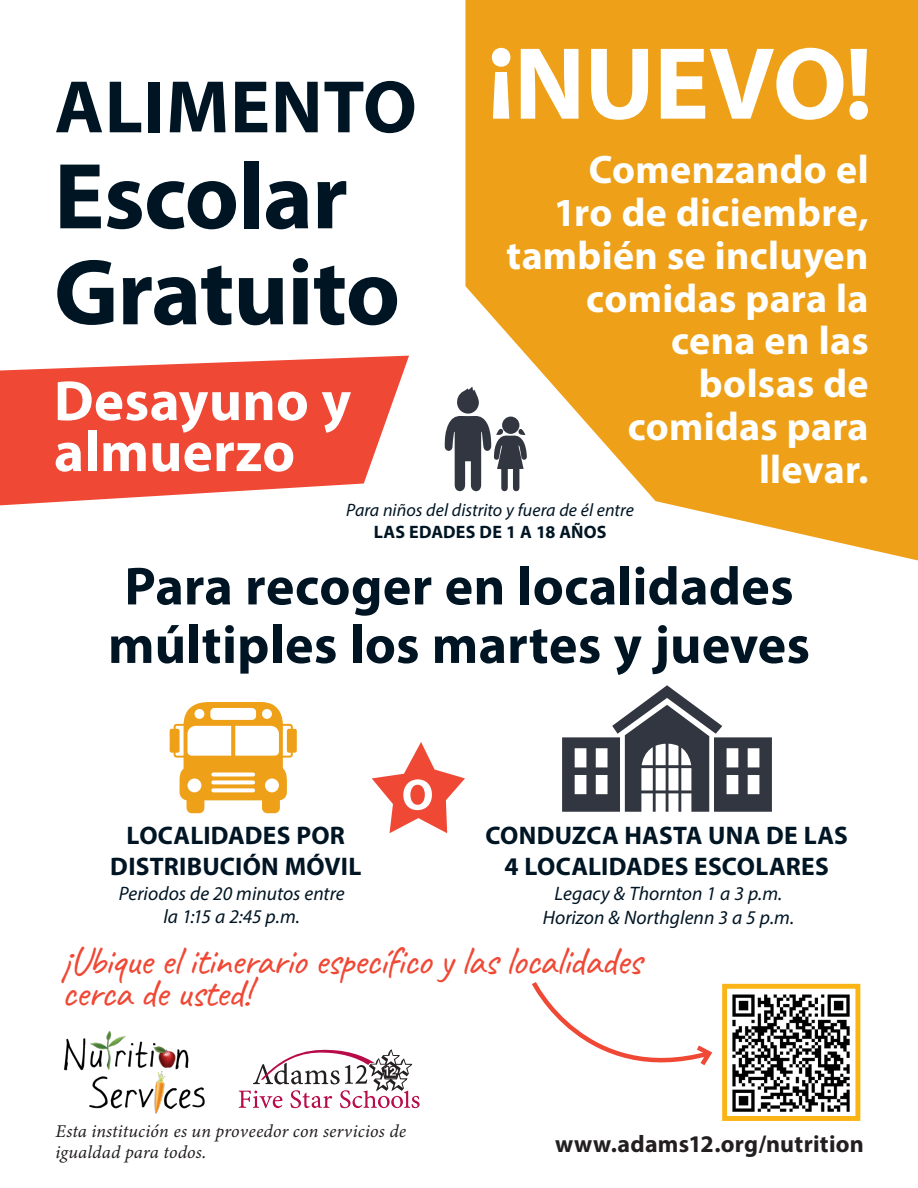
<style>
.page{position:relative;width:918px;height:1188px;background:#fff}
.page>*{position:absolute;margin:0;border:0;box-sizing:border-box;transform-origin:0 0}
.t1{font:700 103.5px "Myriad Pro";letter-spacing:-.01em;color:#fff}
.t2{font:700 94.5px/96px "Myriad Pro";letter-spacing:-.01em;color:#001524}
.t3{font:700 75px "Myriad Pro";letter-spacing:.01em;color:#001524}
.t4{font:57px/51px "Myriad Variable Concept";letter-spacing:.005em;color:#fff}
.t5{font:54px/58.5px "Myriad Variable Concept";letter-spacing:.005em;color:#001524;text-align:center}
.t6{font:40.5px/31.5px "Caveat";letter-spacing:-.025em;color:#ef4835}
.t7{font:39.9px/42.8px "Myriad Variable Concept";letter-spacing:.005em;color:#fff;text-align:right}
.t8{font:25.5px/31.5px "Myriad Variable Concept";letter-spacing:.01em;color:#001524;text-align:center}
.t9{font:24px "Myriad Variable Concept";letter-spacing:.01em;color:#231f20}
.t10{font:italic 19.5px/22.5px "Myriad Variable Concept";color:#001524;text-align:center}
.t11{font:italic 18px/21px "Minion Variable Concept";letter-spacing:.01em;color:#231f20}
.t12{font:italic 18px/21.6px "Myriad Variable Concept";color:#001524;text-align:center}
.s1{font-style:normal}
</style>
<div class="page">
<svg style="left:0;top:356px;width:409px;height:149px;fill:#ef4835"></svg>
<svg style="left:562px;top:685px;width:210px;height:127px"></svg>
<svg style="left:170px;top:702px;width:127px;height:111px"></svg>
<svg style="left:445px;top:390px;width:20px;height:102px"></svg>
<img style="left:732px;top:994px;width:118px;height:118px">
<div style="left:722px;top:984px;width:138px;height:137px;border:5px solid #fbb416"></div>
<svg style="left:532px;top:982px;width:181px;height:84px"></svg>
<img style="left:64px;top:1031px;width:141px;height:83px">
<svg style="left:239px;top:1050px;width:181px;height:58px"></svg>
<svg style="left:372px;top:742px;width:93px;height:91px"></svg>
<svg style="left:465px;top:0;width:453px;height:560px;background:#edad39"></svg>
<p class="t3" style="left:55px;top:65px;width:364px">ALIMENTO</p>
<p class="t2" style="left:54px;top:150px;width:348px">Escolar<br>Gratuito</p>
<p class="t4" style="left:54px;top:375px;width:299px">Desayuno y almuerzo</p>
<p class="t1" style="left:487px;top:26px;width:387px">¡NUEVO!</p>
<p class="t7" style="left:507px;top:149px;width:364px">Comenzando el<br>1ro de diciembre, también se incluyen comidas para la cena en las<br>bolsas de<br>comidas para<br>llevar.</p>
<p class="t12" style="left:346px;top:499px;width:289px">Para niños del distrito y fuera de él entre<br><span class="s1">LAS EDADES DE 1 A 18 AÑOS</span></p>
<p class="t5" style="left:108px;top:557px;width:703px">Para recoger en localidades múltiples los martes y jueves</p>
<p class="t8" style="left:110px;top:819px;width:253px">LOCALIDADES POR<br>DISTRIBUCIÓN MÓVIL</p>
<p class="t10" style="left:119px;top:882px;width:227px">Periodos de 20 minutos entre la 1:15 a 2:45 p.m.</p>
<p class="t8" style="left:485px;top:819px;width:364px">CONDUZCA HASTA UNA DE LAS<br>4 LOCALIDADES ESCOLARES</p>
<p class="t10" style="left:555px;top:882px;width:229px">Legacy &amp; Thornton 1 a 3 p.m.</p>
<p class="t10" style="left:543px;top:907px;width:253px">Horizon &amp; Northglenn 3 a 5 p.m.</p>
<p class="t6" style="left:62px;top:945px;width:582px">¡Ubique el itinerario específico y las localidades cerca de usted!</p>
<p class="t11" style="left:56px;top:1120px;width:352px">Esta institución es un proveedor con servicios de igualdad para todos.</p>
<p class="t9" style="left:555px;top:1129px;width:310px">www.adams12.org/nutrition</p>
</div>
